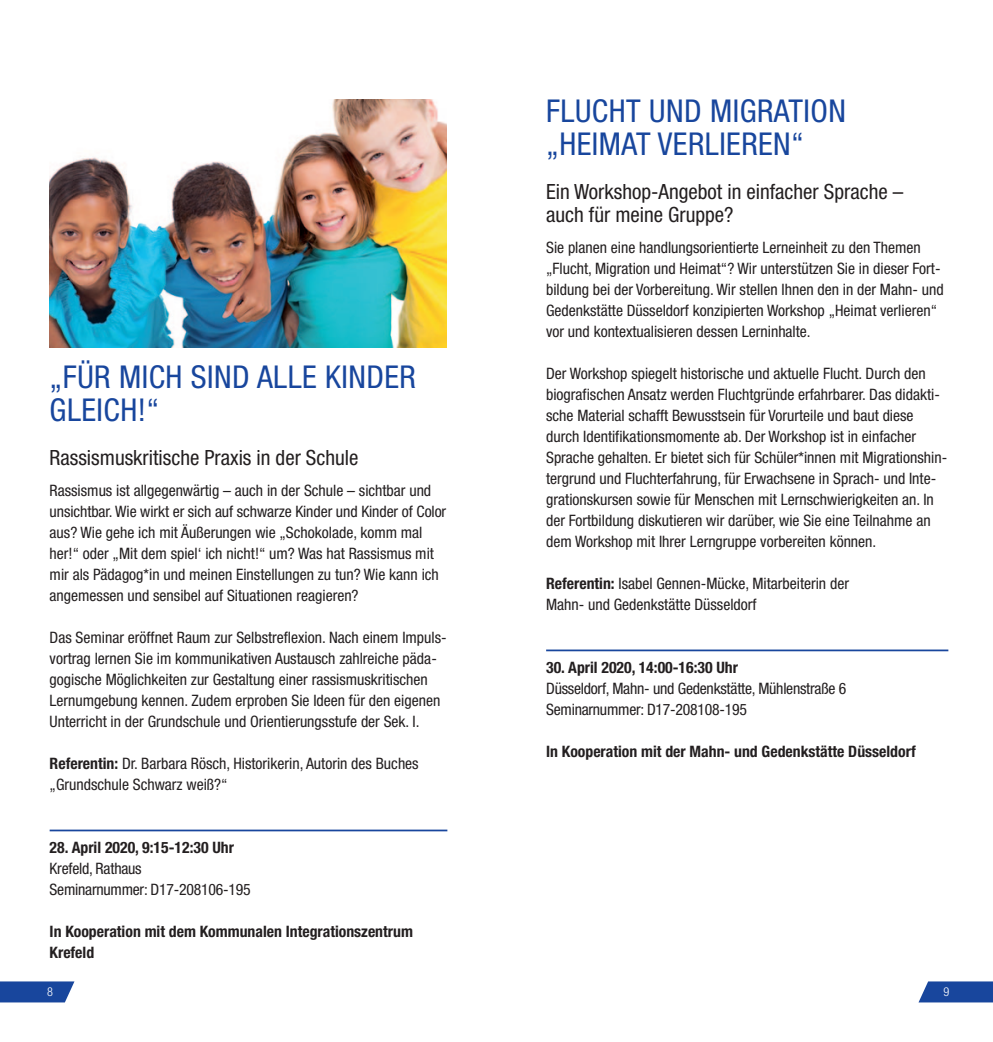
<style>
.page{position:relative;width:993px;height:1042px;background:#fff}
.page>*{position:absolute;margin:0;border:0;box-sizing:border-box;transform-origin:0 0}
.t1{font:condensed 31.5px/33.2px "Helvetica Neue LT Std";letter-spacing:.015em;color:#18469d}
.t2{font:condensed 21px "Helvetica Neue LT Std";color:#231f20}
.t3{font:condensed 15.75px/21px "Helvetica Neue LT Std";color:#231f20}
.t4{font:700 condensed 15.75px "Helvetica Neue LT Std";color:#231f20}
.t5{font:300 condensed 12.25px "Helvetica Neue LT Std";color:#fff}
.s1{font-weight:700}
</style>
<div class="page">
<img style="left:50px;top:99px;width:396px;height:248px">
<hr style="left:50px;top:829px;width:397px;height:2px;background:#18469d">
<hr style="left:546px;top:649px;width:402px;height:2px;background:#18469d">
<svg style="left:0;top:981px;width:74px;height:21px;background:#2954a4"></svg>
<svg style="left:918px;top:981px;width:74px;height:21px;background:#2d57a6"></svg>
<p class="t1" style="left:50px;top:362px;width:367px">„FÜR MICH SIND ALLE KINDER<br>GLEICH!“</p>
<p class="t2" style="left:50px;top:449px;width:310px">Rassismuskritische Praxis in der Schule</p>
<p class="t3" style="left:50px;top:481px;width:398px">Rassismus ist allgegenwärtig – auch in der Schule – sichtbar und unsichtbar. Wie wirkt er sich auf schwarze Kinder und Kinder of Color aus? Wie gehe ich mit Äußerungen wie „Schokolade, komm mal her!“ oder „Mit dem spiel‘ ich nicht!“ um? Was hat Rassismus mit mir als Pädagog*in und meinen Einstellungen zu tun? Wie kann ich angemessen und sensibel auf Situationen reagieren?</p>
<p class="t3" style="left:50px;top:628px;width:398px">Das Seminar eröffnet Raum zur Selbstreflexion. Nach einem Impuls&shy;vortrag lernen Sie im kommunikativen Austausch zahlreiche päda&shy;gogische Möglichkeiten zur Gestaltung einer rassismuskritischen Lernumgebung kennen. Zudem erproben Sie Ideen für den eigenen Unterricht in der Grundschule und Orientierungsstufe der Sek. I.</p>
<p class="t3" style="left:50px;top:754px;width:370px"><span class="s1">Referentin:</span> Dr. Barbara Rösch, Historikerin, Autorin des Buches „Grundschule Schwarz weiß?“</p>
<p class="t4" style="left:50px;top:842px;width:186px">28. April 2020, 9:15-12:30 Uhr</p>
<p class="t3" style="left:50px;top:859px;width:93px">Krefeld, Rathaus</p>
<p class="t3" style="left:50px;top:880px;width:202px">Seminarnummer: D17-208106-195</p>
<p class="t4" style="left:50px;top:926px;width:364px">In Kooperation mit dem Kommunalen Integrationszentrum</p>
<p class="t4" style="left:50px;top:947px;width:46px">Krefeld</p>
<p class="t1" style="left:546px;top:97px;width:301px">FLUCHT UND MIGRATION</p>
<p class="t1" style="left:546px;top:130px;width:259px">„HEIMAT VERLIEREN“</p>
<p class="t2" style="left:546px;top:184px;width:358px">Ein Workshop-Angebot in einfacher Sprache –</p>
<p class="t2" style="left:546px;top:206px;width:189px">auch für meine Gruppe?</p>
<p class="t3" style="left:546px;top:238px;width:399px">Sie planen eine handlungsorientierte Lerneinheit zu den Themen „Flucht, Migration und Heimat“? Wir unterstützen Sie in dieser Fort&shy;bildung bei der Vorbereitung. Wir stellen Ihnen den in der Mahn- und Gedenkstätte Düsseldorf konzipierten Workshop „Heimat verlieren“ vor und kontextualisieren dessen Lerninhalte.</p>
<p class="t3" style="left:546px;top:364px;width:402px">Der Workshop spiegelt historische und aktuelle Flucht. Durch den biografischen Ansatz werden Fluchtgründe erfahrbarer. Das didakti&shy;sche Material schafft Bewusstsein für Vorurteile und baut diese durch Identifikationsmomente ab. Der Workshop ist in einfacher Sprache gehalten. Er bietet sich für Schüler*innen mit Migrationshin&shy;tergrund und Fluchterfahrung, für Erwachsene in Sprach- und Inte&shy;grationskursen sowie für Menschen mit Lernschwierigkeiten an. In der Fortbildung diskutieren wir darüber, wie Sie eine Teilnahme an dem Workshop mit Ihrer Lerngruppe vorbereiten können.</p>
<p class="t3" style="left:546px;top:574px;width:304px"><span class="s1">Referentin:</span> Isabel Gennen-Mücke, Mitarbeiterin der</p>
<p class="t3" style="left:546px;top:595px;width:212px">Mahn- und Gedenkstätte Düsseldorf</p>
<p class="t4" style="left:546px;top:662px;width:193px">30. April 2020, 14:00-16:30 Uhr</p>
<p class="t3" style="left:546px;top:679px;width:301px">Düsseldorf, Mahn- und Gedenkstätte, Mühlenstraße 6</p>
<p class="t3" style="left:546px;top:700px;width:202px">Seminarnummer: D17-208108-195</p>
<p class="t4" style="left:546px;top:746px;width:371px">In Kooperation mit der Mahn- und Gedenkstätte Düsseldorf</p>
<p class="t5" style="left:47px;top:985px;width:7px">8</p>
<p class="t5" style="left:943px;top:985px;width:7px">9</p>
</div>
